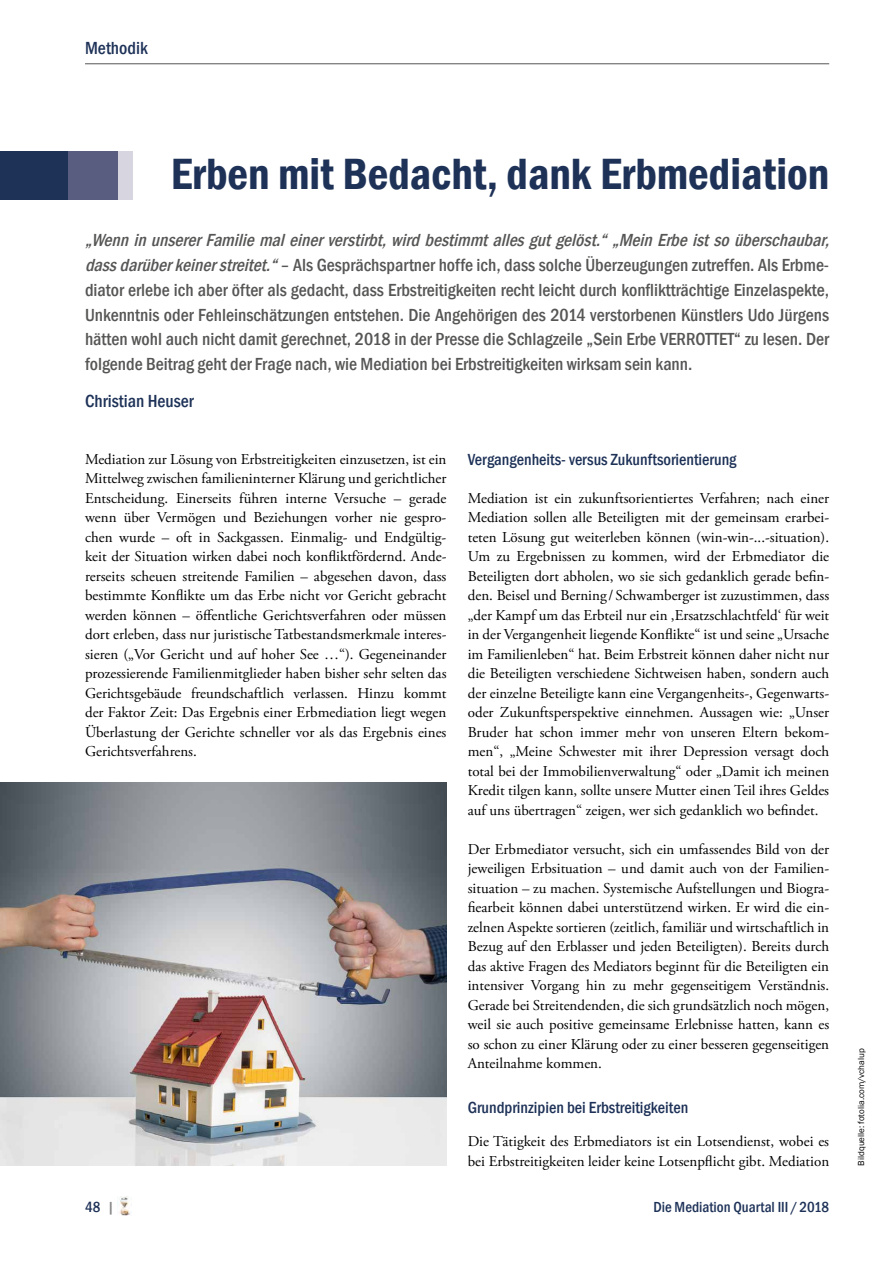
<style>
.page{position:relative;width:893px;height:1263px;background:#fff}
.page>*{position:absolute;margin:0;border:0;box-sizing:border-box;transform-origin:0 0}
.t1{font:600 condensed 45px "Franklin Gothic";color:#1e3258}
.t2{font:500 condensed 18px/24.8px "Franklin Gothic";color:#565655}
.t3{font:500 condensed 18px "Franklin Gothic";color:#1e3258}
.t4{font:500 condensed 16.5px "Franklin Gothic";color:#1e3258}
.t5{font:15px/19.5px "Adobe Garamond Pro";color:#000;text-align:justify}
.t6{font:500 condensed 15px "Franklin Gothic";color:#1e3258}
.t7{font:9px "Franklin Gothic";color:#000}
.s1{font-style:italic}
.s2{color:#868786}
</style>
<div class="page">
<hr style="left:85px;top:63px;width:744px;height:1px;background:#565655">
<img style="left:117px;top:1197px;width:14px;height:18px">
<div style="left:65px;top:152px;width:54px;height:48px;background:#595d7f"></div>
<div style="left:119px;top:152px;width:14px;height:48px;background:#d7d6e0"></div>
<div style="left:0;top:152px;width:67px;height:48px;background:#1e3258"></div>
<img style="left:0;top:782px;width:446px;height:383px">
<p class="t3" style="left:85px;top:36px;width:64px">Methodik</p>
<h1 class="t1" style="left:171px;top:144px;width:660px">Erben mit Bedacht, dank Erbmediation</h1>
<p class="t2" style="left:85px;top:228px;width:751px"><span class="s1">„WenninunsererFamiliemaleinerverstirbt,wirdbestimmtallesgutgelöst.“ „MeinErbeistsoüberschaubar, dassdarüberkeinerstreitet.“</span>– Als Gesprächspartner hoffe ich, dass solche Überzeugungen zutreffen. Als Erbme&shy;diator erlebe ich aber öfter als gedacht, dass Erbstreitigkeiten recht leicht durch konfliktträchtige Einzelaspekte, Unkenntnis oder Fehleinschätzungen entstehen. Die Angehörigen des 2014 verstorbenen Künstlers Udo Jürgens hätten wohl auch nicht damit gerechnet, 2018 in der Presse die Schlagzeile „Sein Erbe VERROTTET“ zu lesen. Der folgende Beitrag geht der Frage nach, wie Mediation bei Erbstreitigkeiten wirksam sein kann.</p>
<p class="t3" style="left:85px;top:389px;width:110px">Christian Heuser</p>
<p class="t5" style="left:85px;top:450px;width:363px">Mediation zur Lösung von Erbstreitigkeiten einzusetzen, ist ein Mittelweg zwischen familieninterner Klärung und gerichtlicher Entscheidung. Einerseits führen interne Versuche – gerade wenn über Vermögen und Beziehungen vorher nie gespro&shy;chen wurde – oft in Sackgassen. Einmalig- und Endgültig&shy;keit der Situation wirken dabei noch konfliktfördernd. Ande&shy;rerseits scheuen streitende Familien – abgesehen davon, dass bestimmte Konflikte um das Erbe nicht vor Gericht gebracht werden können – öffentliche Gerichtsverfahren oder müssen dort erleben, dass nur juristische Tatbestandsmerkmale interes&shy;sieren („Vor Gericht und auf hoher See …“). Gegeneinander prozessierende Familienmitglieder haben bisher sehr selten das Gerichtsgebäude freundschaftlich verlassen. Hinzu kommt der Faktor Zeit: Das Ergebnis einer Erbmediation liegt wegen Überlastung der Gerichte schneller vor als das Ergebnis eines Gerichtsverfahrens.</p>
<p class="t4" style="left:468px;top:449px;width:270px">Vergangenheits- versus Zukunftsorientierung</p>
<p class="t5" style="left:468px;top:489px;width:363px">Mediation ist ein zukunftsorientiertes Verfahren; nach einer Mediation sollen alle Beteiligten mit der gemeinsam erarbei&shy;teten Lösung gut weiterleben können (win-win-...-situation).<br>Um zu Ergebnissen zu kommen, wird der Erbmediator die Beteiligten dort abholen, wo sie sich gedanklich gerade befin&shy;den. Beisel und Berning / Schwamberger ist zuzustimmen, dass „der Kampf um das Erbteil nur ein ,Ersatzschlachtfeld‘ für weit in der Vergangenheit liegende Konflikte“ ist und seine „Ursache im Familienleben“ hat. Beim Erbstreit können daher nicht nur die Beteiligten verschiedene Sichtweisen haben, sondern auch der einzelne Beteiligte kann eine Vergangenheits-, Gegenwarts&shy;oder Zukunftsperspektive einnehmen. Aussagen wie: „Unser Bruder hat schon immer mehr von unseren Eltern bekom&shy;men“, „Meine Schwester mit ihrer Depression versagt doch total bei der Immobilienverwaltung“ oder „Damit ich meinen Kredit tilgen kann, sollte unsere Mutter einen Teil ihres Geldes auf uns übertragen“ zeigen, wer sich gedanklich wo befindet.</p>
<p class="t5" style="left:468px;top:840px;width:363px">Der Erbmediator versucht, sich ein umfassendes Bild von der jeweiligen Erbsituation – und damit auch von der Familien&shy;situation – zu machen. Systemische Aufstellungen und Biogra&shy;fiearbeit können dabei unterstützend wirken. Er wird die ein&shy;zelnen Aspekte sortieren (zeitlich, familiär und wirtschaftlich in Bezug auf den Erblasser und jeden Beteiligten). Bereits durch das aktive Fragen des Mediators beginnt für die Beteiligten ein intensiver Vorgang hin zu mehr gegenseitigem Verständnis.<br>Gerade bei Streitendenden, die sich grundsätzlich noch mögen, weil sie auch positive gemeinsame Erlebnisse hatten, kann es so schon zu einer Klärung oder zu einer besseren gegenseitigen Anteilnahme kommen.</p>
<p class="t4" style="left:468px;top:1097px;width:222px">Grundprinzipien bei Erbstreitigkeiten</p>
<p class="t5" style="left:468px;top:1132px;width:363px">Die Tätigkeit des Erbmediators ist ein Lotsendienst, wobei es bei Erbstreitigkeiten leider keine Lotsenpflicht gibt. Mediation</p>
<p class="t6" style="left:85px;top:1197px;width:31px">48 <span class="s2">|</span></p>
<p class="t6" style="left:653px;top:1197px;width:177px">Die Mediation Quartal III /2018</p>
<p class="t7" style="left:856px;top:1165px;width:119px;rotate:-90deg">Bildquelle: fotolia.com/vchalup</p>
</div>
